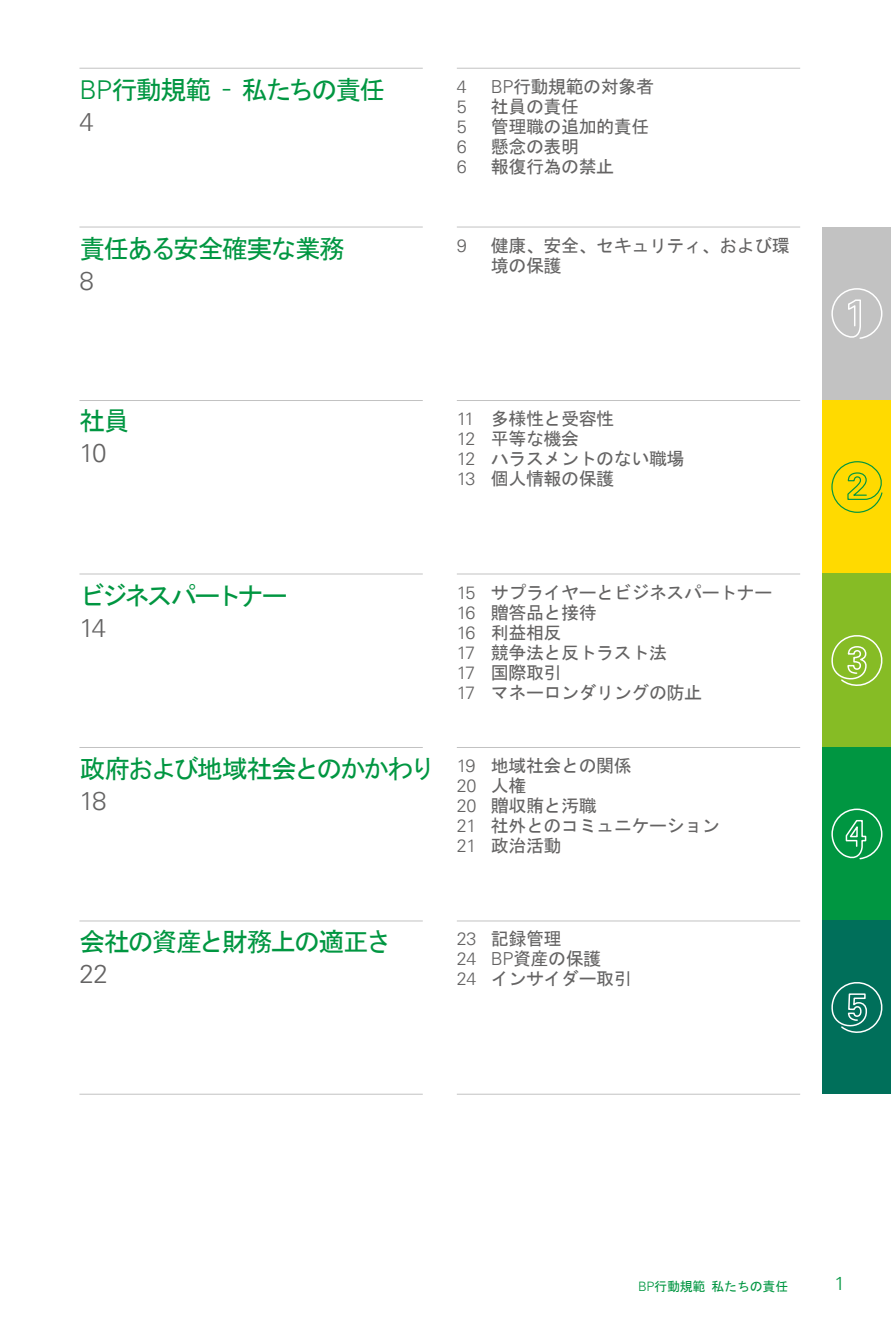
<style>
.page{position:relative;width:891px;height:1321px;background:#fff}
.page>*{position:absolute;margin:0;border:0;box-sizing:border-box;transform-origin:0 0}
.t1{font:26px "MS Gothic";letter-spacing:-.08em;color:#009641}
.t2{font:300 26px "Univers LT";letter-spacing:-.07em;color:#646363}
.t3{font:26px "MS Gothic";letter-spacing:-.135em;color:#009641}
.t4{font:300 19px "Univers LT";color:#009641}
.t5{font:18px/20px "MS Gothic";letter-spacing:-.025em;color:#646363}
.t6{font:300 18px "Univers LT";color:#646363}
.t7{font:13px "MS Gothic";letter-spacing:-.02em;color:#009641}
.s1{font-family:"Univers LT";font-weight:300}
.s2{font-family:"MS Gothic";font-weight:400}
</style>
<div class="page">
<hr style="left:79px;top:227px;width:343px;height:1px;background:#c2c2c2">
<hr style="left:456px;top:227px;width:343px;height:1px;background:#c2c2c2">
<hr style="left:79px;top:400px;width:343px;height:1px;background:#c2c2c2">
<hr style="left:456px;top:400px;width:343px;height:1px;background:#c2c2c2">
<hr style="left:79px;top:574px;width:343px;height:1px;background:#c2c2c2">
<hr style="left:456px;top:574px;width:343px;height:1px;background:#c2c2c2">
<hr style="left:79px;top:747px;width:343px;height:1px;background:#c2c2c2">
<hr style="left:456px;top:747px;width:343px;height:1px;background:#c2c2c2">
<hr style="left:79px;top:921px;width:343px;height:1px;background:#c2c2c2">
<hr style="left:456px;top:921px;width:343px;height:1px;background:#c2c2c2">
<hr style="left:79px;top:1094px;width:343px;height:1px;background:#c2c2c2">
<hr style="left:456px;top:1094px;width:343px;height:1px;background:#c2c2c2">
<div style="left:822px;top:227px;width:68px;height:173px;background:#c2c2c2"></div>
<div style="left:822px;top:400px;width:68px;height:174px;background:#ffda00"></div>
<div style="left:822px;top:747px;width:68px;height:174px;background:#009641"></div>
<div style="left:822px;top:921px;width:68px;height:173px;background:#006f5a"></div>
<div style="left:822px;top:574px;width:68px;height:173px;background:#86bc25"></div>
<svg style="left:831px;top:982px;width:52px;height:51px"></svg>
<svg style="left:831px;top:808px;width:51px;height:52px"></svg>
<svg style="left:831px;top:635px;width:52px;height:51px"></svg>
<svg style="left:831px;top:288px;width:51px;height:51px"></svg>
<hr style="left:79px;top:68px;width:343px;height:1px;background:#c2c2c2">
<hr style="left:456px;top:68px;width:343px;height:1px;background:#c2c2c2">
<svg style="left:831px;top:461px;width:52px;height:52px"></svg>
<h1 class="t1" style="left:79px;top:77px;width:307px"><span class="s1">BP</span>行動規範 – 私たちの責任</h1>
<h1 class="t2" style="left:79px;top:106px;width:16px">4</h1>
<h1 class="t1" style="left:79px;top:236px;width:267px">責任ある安全確実な業務</h1>
<h1 class="t2" style="left:79px;top:265px;width:16px">8</h1>
<p class="t6" style="left:456px;top:76px;width:12px">4</p>
<p class="t5" style="left:490px;top:76px;width:164px"><span class="s1">BP</span>行動規範の対象者</p>
<p class="t6" style="left:456px;top:96px;width:12px">5</p>
<p class="t5" style="left:490px;top:96px;width:90px">社員の責任</p>
<p class="t6" style="left:456px;top:116px;width:12px">5</p>
<p class="t5" style="left:490px;top:116px;width:160px">管理職の追加的責任</p>
<p class="t6" style="left:456px;top:136px;width:12px">6</p>
<p class="t5" style="left:490px;top:136px;width:90px">懸念の表明</p>
<p class="t6" style="left:456px;top:156px;width:12px">6</p>
<p class="t5" style="left:490px;top:156px;width:125px">報復行為の禁止</p>
<p class="t6" style="left:456px;top:235px;width:12px">9</p>
<p class="t5" style="left:490px;top:235px;width:300px">健康、安全、セキュリティ、および環境の保護</p>
<h1 class="t1" style="left:79px;top:408px;width:52px">社員</h1>
<h1 class="t2" style="left:79px;top:438px;width:29px">10</h1>
<p class="t5" style="left:456px;top:408px;width:229px"><span class="s1">11</span> 多様性と受容性<br><span class="s1">12</span> 平等な機会<br><span class="s1">12</span> ハラスメントのない職場<br><span class="s1">13</span> 個人情報の保護</p>
<h1 class="t3" style="left:79px;top:583px;width:210px">ビジネスパートナー</h1>
<h1 class="t2" style="left:79px;top:612px;width:28px">14</h1>
<h1 class="t1" style="left:79px;top:756px;width:357px">政府および地域社会とのかかわり</h1>
<h1 class="t2" style="left:79px;top:785px;width:29px">18</h1>
<p class="t5" style="left:456px;top:582px;width:317px"><span class="s1">15</span> サプライヤーとビジネスパートナー<br><span class="s1">16</span> 贈答品と接待<br><span class="s1">16</span> 利益相反<br><span class="s1">17</span> 競争法と反トラスト法<br><span class="s1">17</span> 国際取引<br><span class="s1">17</span> マネーロンダリングの防止</p>
<p class="t5" style="left:456px;top:756px;width:176px"><span class="s1">19</span> 地域社会との関係</p>
<p class="t6" style="left:456px;top:775px;width:71px">20 <span class="s2">人権</span></p>
<p class="t5" style="left:456px;top:796px;width:264px"><span class="s1">20</span> 贈収賄と汚職<br><span class="s1">21</span> 社外とのコミュニケーション<br><span class="s1">21</span> 政治活動</p>
<h1 class="t1" style="left:79px;top:928px;width:313px">会社の資産と財務上の適正さ</h1>
<h1 class="t2" style="left:79px;top:958px;width:30px">22</h1>
<p class="t5" style="left:456px;top:929px;width:176px"><span class="s1">23</span> 記録管理<br><span class="s1">24 BP</span>資産の保護<br><span class="s1">24</span> インサイダー取引</p>
<p class="t7" style="left:638px;top:1279px;width:151px"><span class="s1">BP</span>行動規範私たちの責任</p>
<p class="t4" style="left:834px;top:1272px;width:12px">1</p>
</div>
